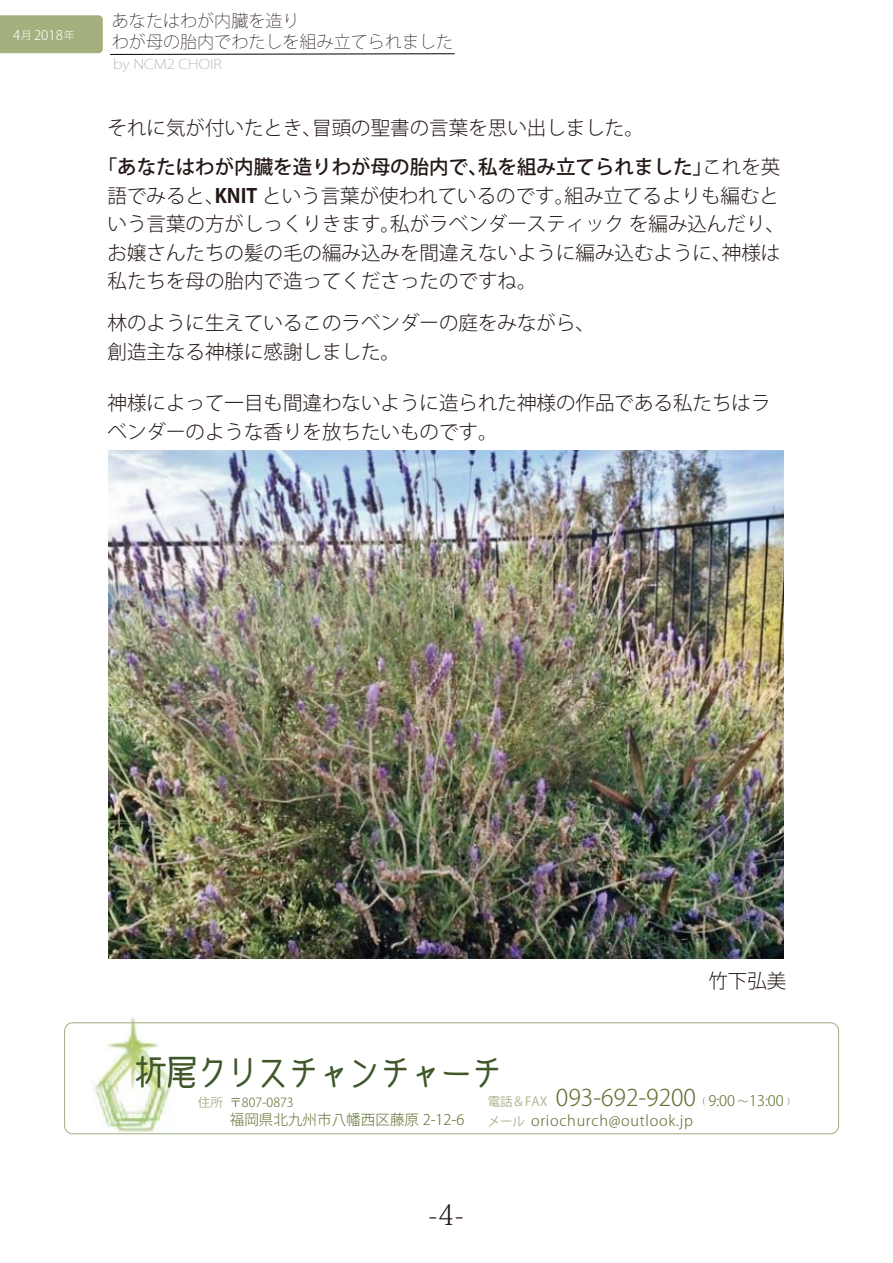
<style>
.page{position:relative;width:893px;height:1263px;background:#fff}
.page>*{position:absolute;margin:0;border:0;box-sizing:border-box;transform-origin:0 0}
.t1{font:34.35px "cinecaption";letter-spacing:-.1em;color:#40572a}
.t2{font:200 28.5px "Koz Min Pr 6 N";color:#221714}
.t3{font:300 22.95px "Koz Go Pro";color:#5e7031}
.t4{font:300 19.5px/28.5px "Koz Go Pro";color:#221714}
.t5{font:300 19.5px "Koz Go Pro";color:#231815}
.t6{font:200 17.1px/21px "Koz Go Pro";color:#221714}
.t7{font:300 14.55px "Koz Go Pro";letter-spacing:.05em;color:#5e7031}
.t8{font:300 14.55px "Koz Go Pro";color:#5e7031}
.t9{font:300 14.55px "Koz Go Pro";letter-spacing:.025em;color:#5e7031}
.t10{font:200 13.35px "Koz Go Pro";color:#a2a3a3;scale:1.15 1}
.t11{font:300 13.35px "Koz Go Pro";color:#fff}
.t12{font:300 12.45px "Koz Go Pro";color:#5e7031}
.t13{font:300 10.35px "Koz Go Pro";color:#5e7031}
.t14{font:300 8.25px "Koz Go Pro";color:#5e7031}
.s1{font-size:10.65px}
.s2{font-weight:500}
.s3{font-weight:700}
.s4{font-weight:400;color:#aab089}
.s5{font-weight:400;font-size:12.45px;color:#aab089}
</style>
<div class="page">
<img style="left:92px;top:1015px;width:84px;height:117px">
<div style="left:64px;top:1022px;width:775px;height:112px;border:1px solid #aab089;border-radius:8px"></div>
<img style="left:109px;top:450px;width:675px;height:509px">
<div style="left:0;top:15px;width:103px;height:38px;background:#a4b17e"></div>
<svg style="left:110px;top:53px;width:345px;height:2px"></svg>
<p class="t11" style="left:13px;top:26px;width:63px">4<span class="s1">月</span> 2018<span class="s1">年</span></p>
<p class="t6" style="left:112px;top:10px;width:343px">あなたはわが内臓を造り<br>わが母の胎内でわたしを組み立てられました</p>
<p class="t10" style="left:113px;top:55px;width:96px">by NCM2 CHOIR</p>
<p class="t4" style="left:108px;top:114px;width:538px">それに気が付いたとき、冒頭の聖書の言葉を思い出しました。</p>
<p class="t4" style="left:108px;top:153px;width:679px;text-indent:-10px"><span class="s2">「あなたはわが内臓を造りわが母の胎内で、私を組み立てられました」</span>これを英語でみると、<span class="s3">KNIT</span> という言葉が使われているのです。組み立てるよりも編むという言葉の方がしっくりきます。私がラベンダースティック を編み込んだり、お嬢さんたちの髪の毛の編み込みを間違えないように編み込むように、神様は私たちを母の胎内で造ってくださったのですね。</p>
<p class="t4" style="left:108px;top:309px;width:489px">林のように生えているこのラベンダーの庭をみながら、創造主なる神様に感謝しました。</p>
<p class="t4" style="left:108px;top:389px;width:664px">神様によって一目も間違わないように造られた神様の作品である私たちはラベンダーのような香りを放ちたいものです。</p>
<p class="t5" style="left:708px;top:968px;width:79px">竹下弘美</p>
<h1 class="t1" style="left:134px;top:1053px;width:372px">折尾クリスチャンチャーチ</h1>
<p class="t12" style="left:198px;top:1094px;width:97px"><span class="s4">住所</span>〒807-0873</p>
<p class="t3" style="left:488px;top:1083px;width:210px"><span class="s5">電話＆FAX</span> 093-692-9200</p>
<p class="t8" style="left:230px;top:1110px;width:236px">福岡県北九州市八幡西区藤原 2-12-6</p>
<p class="t7" style="left:488px;top:1111px;width:207px"><span class="s5">メール</span> oriochurch@outlook.jp</p>
<p class="t9" style="left:708px;top:1091px;width:77px">9:00 13:00</p>
<p class="t14" style="left:703px;top:1095px;width:89px">(　　　 　　　　　 )</p>
<p class="t13" style="left:738px;top:1094px;width:12px">～</p>
<h2 class="t2" style="left:428px;top:1198px;width:37px">-4-</h2>
</div>
